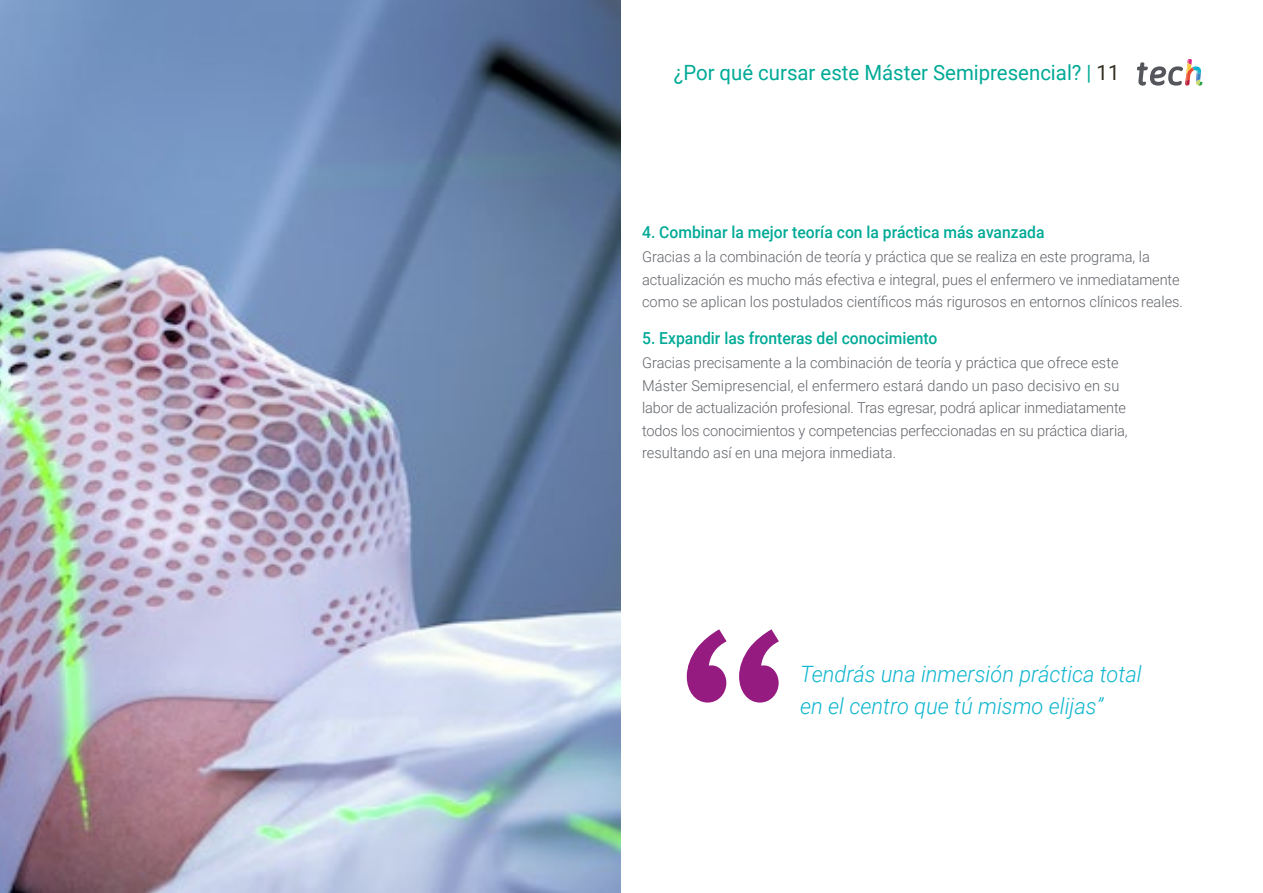
<style>
.page{position:relative;width:1263px;height:893px;background:#fff}
.page>*{position:absolute;margin:0;border:0;box-sizing:border-box;transform-origin:0 0}
.t1{font:italic 300 22.5px/31.5px "Roboto";color:#0fb6cf}
.t2{font:21px "Roboto";color:#00aa97}
.t3{font:500 16.5px "Roboto";color:#00aa97;scale:.95 1}
.t4{font:300 15px/22.5px "Roboto";color:#61646a}
.s1{color:#312e20}
</style>
<div class="page">
<svg style="left:1137px;top:59px;width:65px;height:27px"></svg>
<img style="left:0;top:0;width:621px;height:893px">
<svg style="left:687px;top:629px;width:92px;height:74px"></svg>
<h2 class="t2" style="left:674px;top:57px;width:447px">¿Por qué cursar este Máster Semipresencial? | <span class="s1">11</span></h2>
<p class="t3" style="left:642px;top:220px;width:425px">4. Combinar la mejor teoría con la práctica más avanzada</p>
<p class="t4" style="left:642px;top:245px;width:542px">Gracias a la combinación de teoría y práctica que se realiza en este programa, la actualización es mucho más efectiva e integral, pues el enfermero ve inmediatamente como se aplican los postulados científicos más rigurosos en entornos clínicos reales.</p>
<p class="t3" style="left:642px;top:326px;width:312px">5. Expandir las fronteras del conocimiento</p>
<p class="t4" style="left:642px;top:351px;width:487px">Gracias precisamente a la combinación de teoría y práctica que ofrece este Máster Semipresencial, el enfermero estará dando un paso decisivo en su labor de actualización profesional. Tras egresar, podrá aplicar inmediatamente todos los conocimientos y competencias perfeccionadas en su práctica diaria, resultando así en una mejora inmediata.</p>
<h1 class="t1" style="left:800px;top:657px;width:343px">Tendrás una inmersión práctica total en el centro que tú mismo elijas”</h1>
</div>
